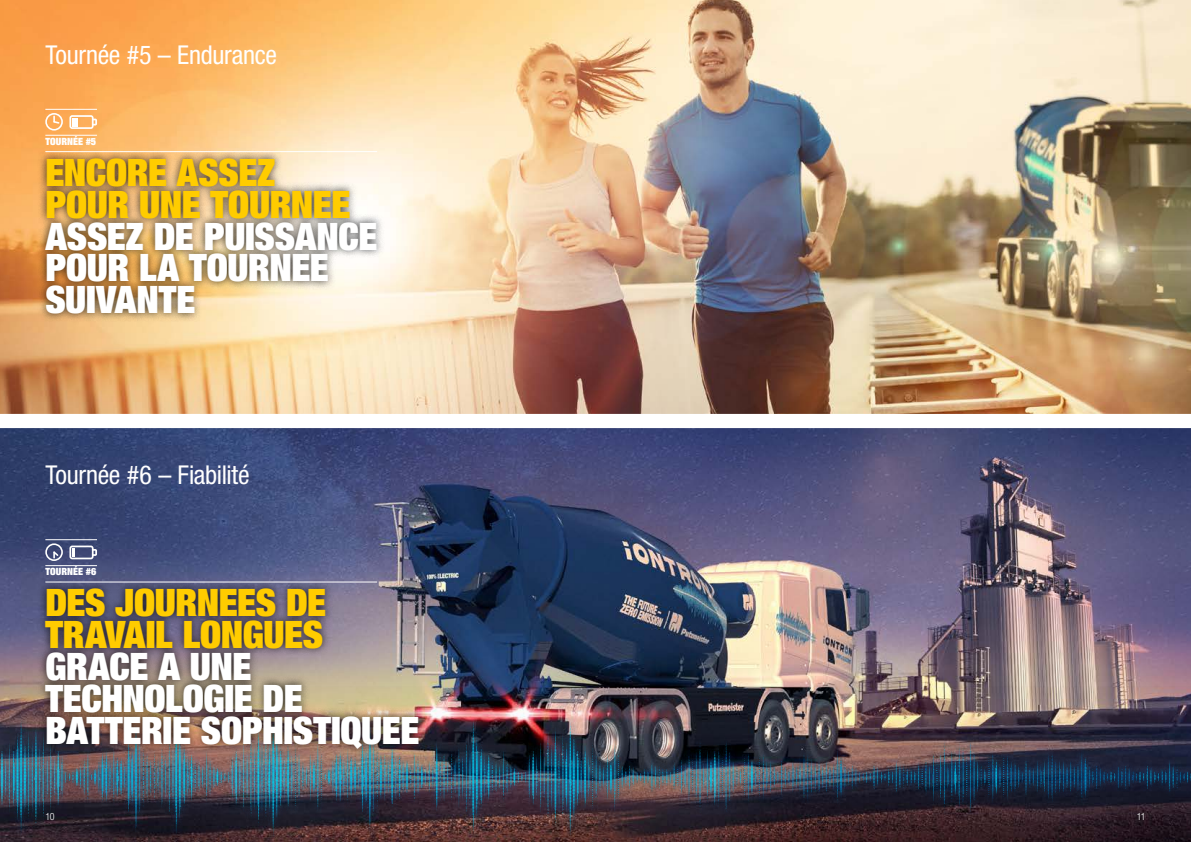
<style>
.page{position:relative;width:1191px;height:842px;background:#fff}
.page>*{position:absolute;margin:0;border:0;box-sizing:border-box;transform-origin:0 0}
.t1{font:900 condensed 37.9px/31.8px "Helvetica Neue LT Pro";letter-spacing:-.01em;color:#fff}
.t2{font:900 condensed 37.9px/31.8px "Helvetica Neue LT Pro";letter-spacing:-.01em;color:#fc0}
.t3{font:condensed 26px "Helvetica Neue LT Pro";letter-spacing:-.01em;color:#fff}
.t4{font:900 condensed 10px "Helvetica Neue LT Pro";color:#fff}
.t5{font:300 condensed 10px "Helvetica Neue LT Pro";color:#fff}
</style>
<div class="page">
<img style="left:0;top:0;width:1191px;height:414px">
<img style="left:0;top:428px;width:1191px;height:259px">
<img style="left:0;top:687px;width:1191px;height:155px">
<div style="left:0;top:714px;width:1191px;height:125px;background:#009ee3;opacity:.75"></div>
<div style="left:37px;top:150px;width:348px;height:173px;background:#000;opacity:.75"></div>
<svg style="left:69px;top:115px;width:28px;height:14px"></svg>
<hr style="left:45px;top:135px;width:52px;height:1px;background:#fff">
<hr style="left:45px;top:151px;width:332px;height:1px;background:#fff">
<hr style="left:45px;top:109px;width:52px;height:1px;background:#fff">
<div style="left:45px;top:113px;width:18px;height:18px;border:2px solid #fff;border-radius:50%"></div>
<svg style="left:52px;top:116px;width:9px;height:9px"></svg>
<div style="left:36px;top:580px;width:391px;height:177px;background:#000;opacity:.75"></div>
<svg style="left:69px;top:545px;width:28px;height:14px"></svg>
<hr style="left:45px;top:565px;width:52px;height:1px;background:#fff">
<hr style="left:45px;top:581px;width:332px;height:1px;background:#fff">
<hr style="left:45px;top:539px;width:52px;height:1px;background:#fff">
<div style="left:45px;top:543px;width:18px;height:18px;border:2px solid #fff;border-radius:50%"></div>
<svg style="left:52px;top:550px;width:8px;height:8px"></svg>
<p class="t3" style="left:45px;top:40px;width:233px">Tournée #5 – Endurance</p>
<p class="t4" style="left:45px;top:135px;width:52px">TOURNÉE #5</p>
<p class="t2" style="left:45px;top:156px;width:306px">ENCORE ASSEZ<br>POUR UNE TOURNEE</p>
<p class="t1" style="left:45px;top:219px;width:333px">ASSEZ DE PUISSANCE<br>POUR LA TOURNEE<br>SUIVANTE</p>
<p class="t3" style="left:45px;top:460px;width:206px">Tournée #6 – Fiabilité</p>
<p class="t4" style="left:45px;top:565px;width:52px">TOURNÉE #6</p>
<p class="t2" style="left:45px;top:586px;width:282px">DES JOURNEES DE<br>TRAVAIL LONGUES</p>
<p class="t1" style="left:45px;top:650px;width:375px">GRACE A UNE<br>TECHNOLOGIE DE<br>BATTERIE SOPHISTIQUEE</p>
<p class="t5" style="left:45px;top:811px;width:11px">10</p>
<p class="t5" style="left:1136px;top:811px;width:10px">11</p>
</div>
